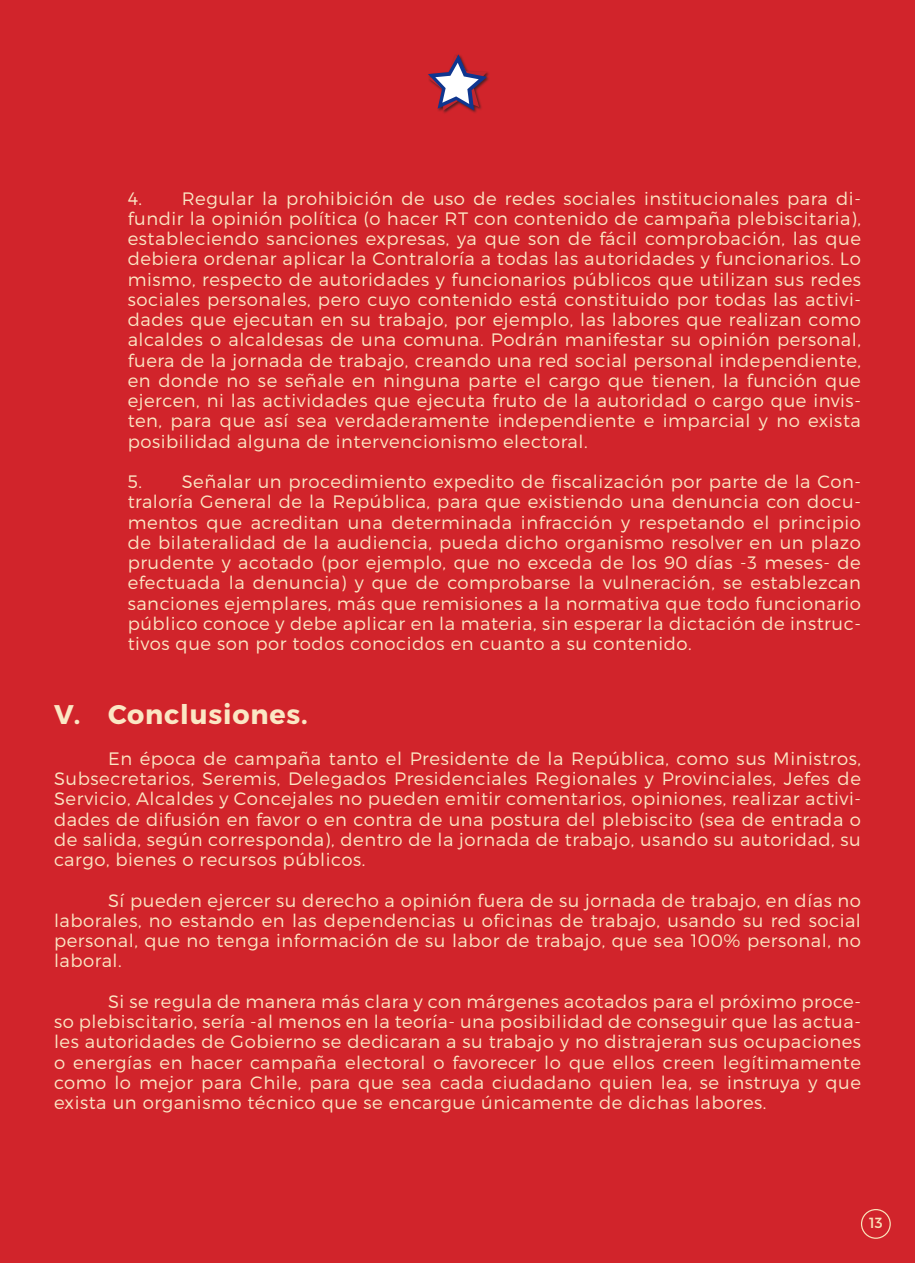
<style>
.page{position:relative;width:915px;height:1263px;background:#fff}
.page>*{position:absolute;margin:0;border:0;box-sizing:border-box;transform-origin:0 0}
.t1{font:27px "Trueno Bd";letter-spacing:.03em;color:#fbe7c4}
.t2{font:18px/20.2px "Trueno Lt";letter-spacing:.03em;color:#fbe7c4;text-align:justify}
.t3{font:14.7px "Trueno Rg";color:#fae3ba}
</style>
<div class="page">
<div style="left:0;top:0;width:914px;height:1263px;background:#d1242b"></div>
<div style="left:427px;top:53px;width:63px;height:61px;background:#231f20;opacity:.75"></div>
<svg style="left:428px;top:54px;width:59px;height:57px"></svg>
<div style="left:860px;top:1209px;width:30px;height:30px;border:1px solid #fae3ba;border-radius:50%"></div>
<p class="t2" style="left:128px;top:188px;width:734px">4. Regular la prohibición de uso de redes sociales institucionales para di&shy;fundir la opinión política (o hacer RT con contenido de campaña plebiscitaria), estableciendo sanciones expresas, ya que son de fácil comprobación, las que debiera ordenar aplicar la Contraloría a todas las autoridades y funcionarios. Lo mismo, respecto de autoridades y funcionarios públicos que utilizan sus redes sociales personales, pero cuyo contenido está constituido por todas las activi&shy;dades que ejecutan en su trabajo, por ejemplo, las labores que realizan como alcaldes o alcaldesas de una comuna. Podrán manifestar su opinión personal, fuera de la jornada de trabajo, creando una red social personal independiente, en donde no se señale en ninguna parte el cargo que tienen, la función que ejercen, ni las actividades que ejecuta fruto de la autoridad o cargo que invis&shy;ten, para que así sea verdaderamente independiente e imparcial y no exista posibilidad alguna de intervencionismo electoral.</p>
<p class="t2" style="left:128px;top:471px;width:734px">5. Señalar un procedimiento expedito de fiscalización por parte de la Con&shy;traloría General de la República, para que existiendo una denuncia con docu&shy;mentos que acreditan una determinada infracción y respetando el principio de bilateralidad de la audiencia, pueda dicho organismo resolver en un plazo prudente y acotado (por ejemplo, que no exceda de los 90 días -3 meses- de efectuada la denuncia) y que de comprobarse la vulneración, se establezcan sanciones ejemplares, más que remisiones a la normativa que todo funcionario público conoce y debe aplicar en la materia, sin esperar la dictación de instruc&shy;tivos que son por todos conocidos en cuanto a su contenido.</p>
<p class="t1" style="left:54px;top:698px;width:255px">V. Conclusiones.</p>
<p class="t2" style="left:54px;top:748px;width:808px;text-indent:54px">En época de campaña tanto el Presidente de la República, como sus Ministros, Subsecretarios, Seremis, Delegados Presidenciales Regionales y Provinciales, Jefes de Servicio, Alcaldes y Concejales no pueden emitir comentarios, opiniones, realizar activi&shy;dades de difusión en favor o en contra de una postura del plebiscito (sea de entrada o de salida, según corresponda), dentro de la jornada de trabajo, usando su autoridad, su cargo, bienes o recursos públicos.</p>
<p class="t2" style="left:54px;top:890px;width:808px;text-indent:54px">Sí pueden ejercer su derecho a opinión fuera de su jornada de trabajo, en días no laborales, no estando en las dependencias u oficinas de trabajo, usando su red social personal, que no tenga información de su labor de trabajo, que sea 100% personal, no laboral.</p>
<p class="t2" style="left:54px;top:991px;width:808px;text-indent:54px">Si se regula de manera más clara y con márgenes acotados para el próximo proce&shy;so plebiscitario, sería -al menos en la teoría- una posibilidad de conseguir que las actua&shy;les autoridades de Gobierno se dedicaran a su trabajo y no distrajeran sus ocupaciones o energías en hacer campaña electoral o favorecer lo que ellos creen legítimamente como lo mejor para Chile, para que sea cada ciudadano quien lea, se instruya y que exista un organismo técnico que se encargue únicamente de dichas labores.</p>
<p class="t3" style="left:868px;top:1214px;width:15px">13</p>
</div>
